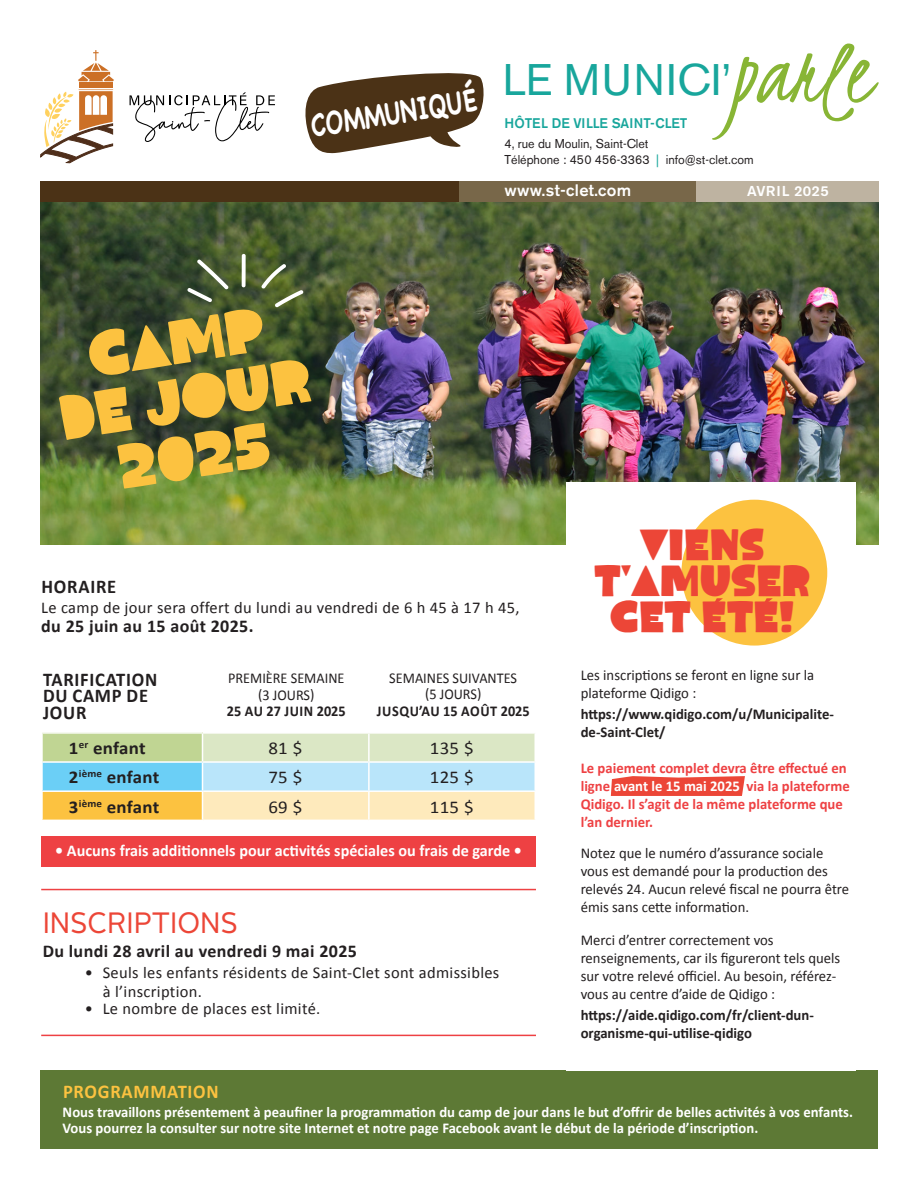
<style>
.page{position:relative;width:918px;height:1188px;background:#fff}
.page>*{position:absolute;margin:0;border:0;box-sizing:border-box;transform-origin:0 0}
.t1{font:102.3px "Kristi";color:#88b535}
.t2{font:60.3px/57.4px "Egoless";color:#fcc240;text-align:center}
.t3{font:43.8px "Akzidenz Grotesk BE";letter-spacing:.03em;color:#18a69c}
.t4{font:42.6px/36.2px "Egoless";color:#ec4637;text-align:center}
.t5{font:700 31.5px "Chalkboard";color:#fff;scale:.78 1}
.t6{font:29.4px "Alright Sans";color:#ec4637;scale:.95 1}
.t7{font:700 19.5px/16.2px "Calibri";letter-spacing:.04em;color:#231f20;scale:.95 1}
.t8{font:700 19.5px "Calibri";letter-spacing:.04em;color:#fcc240;scale:.95 1}
.t9{font:700 18px "Calibri";letter-spacing:.02em;color:#231f20}
.t10{font:700 18px "Calibri";letter-spacing:.02em;color:#231f20;scale:1.05 1}
.t11{font:18px "Calibri";letter-spacing:.015em;color:#231f20;scale:1.05 1}
.t12{font:16.5px/19.5px "Calibri";letter-spacing:.02em;color:#231f20}
.t13{font:700 16.5px "Calibri";color:#fff}
.t14{font:500 16.5px "Akzidenz Grotesk BE";letter-spacing:.02em;color:#fff}
.t15{font:15px/18px "Calibri";color:#231f20}
.t16{font:700 15px/16.2px "Calibri";color:#fff}
.t17{font:700 15px/18px "Calibri";color:#ee4143}
.t18{font:700 15px/18px "Calibri";color:#231f20}
.t19{font:15px/16.5px "Calibri";color:#231f20;text-align:center;scale:.95 1}
.t20{font:700 15px "Calibri";letter-spacing:.03em;color:#231f20;scale:.95 1}
.t21{font:700 15px "Calibri";color:#231f20;scale:.95 1}
.t22{font:500 14.25px "Akzidenz Grotesk BE";letter-spacing:.02em;color:#fff;scale:1.05 1}
.t23{font:500 13.8px "Akzidenz Grotesk BE";color:#18a69c}
.t24{font:12.75px/16.5px "Akzidenz Grotesk BE";color:#231f20}
.s1{color:#18a69c}
.s2{color:#fff}
</style>
<div class="page">
<div style="left:40px;top:1071px;width:838px;height:78px;background:#5d7935"></div>
<img style="left:40px;top:201px;width:838px;height:343px">
<div style="left:566px;top:482px;width:289px;height:589px;background:#fff"></div>
<svg style="left:261px;top:264px;width:42px;height:43px;background:#687849"></svg>
<svg style="left:242px;top:254px;width:4px;height:33px"></svg>
<svg style="left:187px;top:260px;width:41px;height:42px;background:#5b6b4d"></svg>
<svg style="left:305px;top:73px;width:179px;height:81px"></svg>
<div style="left:79px;top:82px;width:34px;height:6px;background:#cc7026"></div>
<svg style="left:41px;top:89px;width:72px;height:74px"></svg>
<svg style="left:78px;top:50px;width:36px;height:31px"></svg>
<svg style="left:130px;top:92px;width:145px;height:50px"></svg>
<div style="left:40px;top:181px;width:425px;height:20px;background:#4b3216"></div>
<div style="left:459px;top:181px;width:237px;height:20px;background:#786749"></div>
<div style="left:696px;top:181px;width:182px;height:20px;background:#beb3a1"></div>
<hr style="left:41px;top:889px;width:495px;height:1px;background:#ee4143">
<hr style="left:41px;top:1035px;width:495px;height:1px;background:#ee4143">
<div style="left:681px;top:500px;width:146px;height:146px;background:#fcc240;border-radius:50%"></div>
<svg style="left:715px;top:598px;width:8px;height:4px"></svg>
<svg style="left:765px;top:598px;width:8px;height:4px"></svg>
<div style="left:42px;top:733px;width:160px;height:29px;background:#c0d593"></div>
<div style="left:42px;top:762px;width:160px;height:29px;background:#6bcff6"></div>
<div style="left:42px;top:791px;width:160px;height:29px;background:#fcc240"></div>
<hr style="left:41px;top:732px;width:161px;height:2px;background:#fff">
<hr style="left:41px;top:734px;width:2px;height:27px;background:#fff">
<hr style="left:41px;top:761px;width:161px;height:2px;background:#fff">
<hr style="left:41px;top:763px;width:2px;height:27px;background:#fff">
<hr style="left:41px;top:792px;width:2px;height:28px;background:#fff">
<svg style="left:202px;top:733px;width:333px;height:87px;background:#dde8d6"></svg>
<hr style="left:368px;top:792px;width:2px;height:28px;background:#fff">
<hr style="left:534px;top:792px;width:2px;height:28px;background:#fff">
<hr style="left:41px;top:790px;width:162px;height:2px;background:#fff">
<div style="left:41px;top:836px;width:495px;height:31px;background:#ee4143"></div>
<svg style="left:611px;top:776px;width:134px;height:20px;background:#ed5143"></svg>
<h3 class="t5" style="left:308px;top:107px;width:216px;rotate:-9deg">COMMUNIQUÉ</h3>
<h1 class="t1" style="left:733px;top:6px;width:139px">parle</h1>
<h3 class="t3" style="left:503px;top:54px;width:230px">LE MUNICI’</h3>
<p class="t23" style="left:505px;top:115px;width:184px">HÔTEL DE VILLE SAINT-CLET</p>
<p class="t24" style="left:505px;top:135px;width:251px">4, rue du Moulin, Saint-Clet<br>Téléphone : 450 456-3363 <span class="s1">|</span> info@st-clet.com</p>
<p class="t14" style="left:505px;top:180px;width:128px">www.st-clet.com</p>
<p class="t22" style="left:747px;top:182px;width:79px">AVRIL 2025</p>
<h2 class="t2" style="left:47px;top:338px;width:255px;rotate:-9deg">CAMP<br>DE JOUR<br>2025</h2>
<h3 class="t7" style="left:42px;top:578px;width:80px">HORAIRE</h3>
<p class="t12" style="left:41px;top:597px;width:480px">Le camp de jour sera offert du lundi au vendredi de 6 h 45 à 17 h 45,</p>
<p class="t9" style="left:41px;top:615px;width:214px">du 25 juin au 15 août 2025.</p>
<p class="t19" style="left:228px;top:669px;width:124px">PREMIÈRE SEMAINE (3 JOURS)</p>
<p class="t21" style="left:227px;top:702px;width:127px">25 AU 27 JUIN 2025</p>
<p class="t19" style="left:389px;top:669px;width:136px">SEMAINES SUIVANTES (5 JOURS)</p>
<p class="t20" style="left:377px;top:701px;width:162px">JUSQU’AU 15 AOÛT 2025</p>
<h3 class="t7" style="left:43px;top:671px;width:122px">TARIFICATION<br>DU CAMP DE<br>JOUR</h3>
<p class="t10" style="left:69px;top:737px;width:75px">1<sup>er</sup> enfant</p>
<p class="t11" style="left:268px;top:737px;width:34px">81 $</p>
<p class="t11" style="left:430px;top:737px;width:43px">135 $</p>
<p class="t10" style="left:69px;top:766px;width:88px">2<sup>ième</sup> enfant</p>
<p class="t11" style="left:268px;top:766px;width:34px">75 $</p>
<p class="t11" style="left:430px;top:766px;width:43px">125 $</p>
<p class="t10" style="left:69px;top:795px;width:88px">3<sup>ième</sup> enfant</p>
<p class="t11" style="left:268px;top:795px;width:34px">69 $</p>
<p class="t11" style="left:430px;top:795px;width:43px">115 $</p>
<p class="t13" style="left:55px;top:840px;width:468px">• Aucuns frais additionnels pour activités spéciales ou frais de garde •</p>
<h3 class="t6" style="left:43px;top:903px;width:207px">INSCRIPTIONS</h3>
<p class="t9" style="left:43px;top:940px;width:316px">Du lundi 28 avril au vendredi 9 mai 2025</p>
<p class="t12" style="left:103px;top:962px;width:398px;text-indent:-18px">• Seuls les enfants résidents de Saint-Clet sont admissibles à l’inscription.</p>
<p class="t12" style="left:85px;top:998px;width:237px">• Le nombre de places est limité.</p>
<h3 class="t4" style="left:595px;top:530px;width:217px">VIENS<br>T’AMUSER<br>CET ETE!</h3>
<p class="t15" style="left:581px;top:665px;width:235px">Les inscriptions se feront en ligne sur la plateforme Qidigo :</p>
<p class="t18" style="left:581px;top:704px;width:255px">https://www.qidigo.com/u/Municipalite&shy;de-Saint-Clet/</p>
<p class="t17" style="left:581px;top:758px;width:271px">Le paiement complet devra être effectué en ligne <span class="s2">avant le 15 mai 2025</span> via la plateforme Qidigo. Il s’agit de la même plateforme que l’an dernier.</p>
<p class="t15" style="left:581px;top:844px;width:270px">Notez que le numéro d’assurance sociale vous est demandé pour la production des relevés 24. Aucun relevé fiscal ne pourra être émis sans cette information.</p>
<p class="t15" style="left:581px;top:931px;width:261px">Merci d’entrer correctement vos renseignements, car ils figureront tels quels sur votre relevé officiel. Au besoin, référez&shy;vous au centre d’aide de Qidigo :</p>
<p class="t18" style="left:581px;top:1006px;width:235px">https://aide.qidigo.com/fr/client-dun&shy;organisme-qui-utilise-qidigo</p>
<h3 class="t8" style="left:63px;top:1079px;width:165px">PROGRAMMATION</h3>
<p class="t16" style="left:63px;top:1103px;width:792px">Nous travaillons présentement à peaufiner la programmation du camp de jour dans le but d’offrir de belles activités à vos enfants.<br>Vous pourrez la consulter sur notre site Internet et notre page Facebook avant le début de la période d’inscription.</p>
</div>
